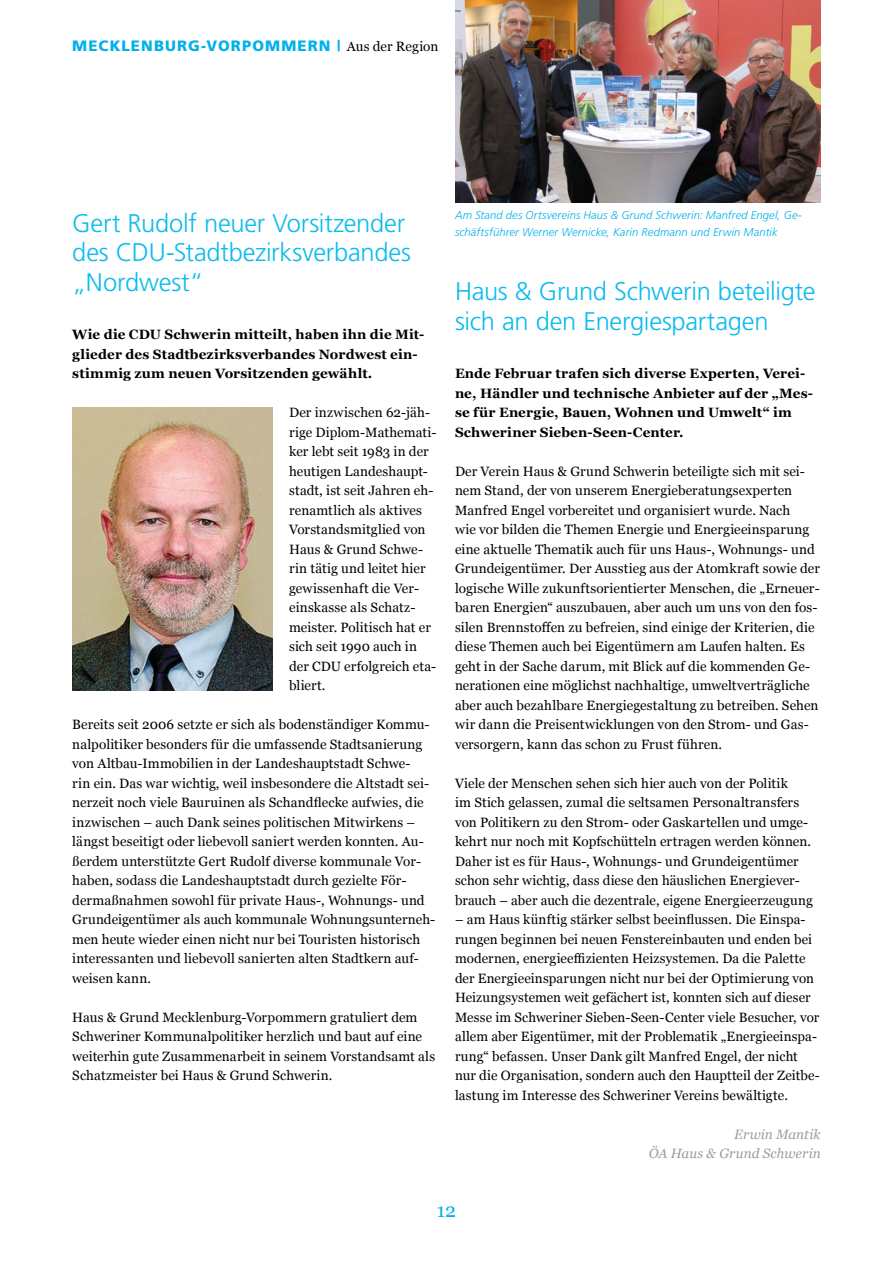
<style>
.page{position:relative;width:893px;height:1263px;background:#fff}
.page>*{position:absolute;margin:0;border:0;box-sizing:border-box;transform-origin:0 0}
.t1{font:300 25.5px/29.2px "Frutiger";letter-spacing:-.01em;color:#0bbbef}
.t2{font:19.5px "Georgia";color:#00b1eb}
.t3{font:900 15px "Frutiger";letter-spacing:.075em;color:#00b1eb}
.t4{font:13.5px/19.5px "Georgia";letter-spacing:.005em;color:#000}
.t5{font:700 13.5px/19.5px "Georgia";letter-spacing:.005em;color:#000}
.t6{font:italic 13.5px/19.5px "Georgia";letter-spacing:.005em;color:#9d9d9c;text-align:right}
.t7{font:italic 300 11.25px/16.5px "Frutiger";letter-spacing:.01em;color:#00b1eb}
.s1{font-family:"Georgia";font-weight:400;font-size:13.5px;color:#000}
</style>
<div class="page">
<img style="left:455px;top:0;width:366px;height:203px">
<img style="left:72px;top:407px;width:200px;height:284px">
<p class="t3" style="left:72px;top:37px;width:368px">MECKLENBURG-VORPOMMERN | <span class="s1">Aus der Region</span></p>
<h1 class="t1" style="left:72px;top:209px;width:340px">Gert Rudolf neuer Vorsitzender des CDU-Stadtbezirksverbandes „Nordwest“</h1>
<p class="t5" style="left:72px;top:324px;width:353px">Wie die CDU Schwerin mitteilt, haben ihn die Mit&shy;glieder des Stadtbezirksverbandes Nordwest ein&shy;stimmig zum neuen Vorsitzenden gewählt.</p>
<p class="t4" style="left:289px;top:402px;width:149px">Der inzwischen 62-jäh&shy;rige Diplom-Mathemati&shy;ker lebt seit 1983 in der heutigen Landeshaupt&shy;stadt, ist seit Jahren eh&shy;renamtlich als aktives<br>Vorstandsmitglied von<br>Haus &amp; Grund Schwe&shy;rin tätig und leitet hier gewissenhaft die Ver&shy;einskasse als Schatz&shy;meister. Politisch hat er sich seit 1990 auch in der CDU erfolgreich eta&shy;bliert.</p>
<p class="t4" style="left:72px;top:714px;width:365px">Bereits seit 2006 setzte er sich als bodenständiger Kommu&shy;nalpolitiker besonders für die umfassende Stadtsanierung von Altbau-Immobilien in der Landeshauptstadt Schwe-<br>rin ein. Das war wichtig, weil insbesondere die Altstadt sei&shy;nerzeit noch viele Bauruinen als Schandflecke aufwies, die inzwischen – auch Dank seines politischen Mitwirkens – längst beseitigt oder liebevoll saniert werden konnten. Au&shy;ßerdem unterstützte Gert Rudolf diverse kommunale Vor&shy;haben, sodass die Landeshauptstadt durch gezielte För&shy;dermaßnahmen sowohl für private Haus-, Wohnungs- und Grundeigentümer als auch kommunale Wohnungsunterneh&shy;men heute wieder einen nicht nur bei Touristen historisch interessanten und liebevoll sanierten alten Stadtkern auf&shy;weisen kann.</p>
<p class="t4" style="left:72px;top:1007px;width:364px">Haus &amp; Grund Mecklenburg-Vorpommern gratuliert dem Schweriner Kommunalpolitiker herzlich und baut auf eine weiterhin gute Zusammenarbeit in seinem Vorstandsamt als Schatzmeister bei Haus &amp; Grund Schwerin.</p>
<p class="t7" style="left:455px;top:207px;width:348px">Am Stand des Ortsvereins Haus &amp; Grund Schwerin: Manfred Engel, Ge&shy;schäftsführer Werner Wernicke, Karin Redmann und Erwin Mantik</p>
<h1 class="t1" style="left:455px;top:277px;width:362px">Haus &amp; Grund Schwerin beteiligte sich an den Energiespartagen</h1>
<p class="t5" style="left:455px;top:363px;width:360px">Ende Februar trafen sich diverse Experten, Verei&shy;ne, Händler und technische Anbieter auf der „Mes&shy;se für Energie, Bauen, Wohnen und Umwelt“ im Schweriner Sieben-Seen-Center.</p>
<p class="t4" style="left:455px;top:461px;width:366px">Der Verein Haus &amp; Grund Schwerin beteiligte sich mit sei&shy;nem Stand, der von unserem Energieberatungsexperten Manfred Engel vorbereitet und organisiert wurde. Nach<br>wie vor bilden die Themen Energie und Energieeinsparung eine aktuelle Thematik auch für uns Haus-, Wohnungs- und Grundeigentümer. Der Ausstieg aus der Atomkraft sowie der logische Wille zukunftsorientierter Menschen, die „Erneuer&shy;baren Energien“ auszubauen, aber auch um uns von den fos&shy;silen Brennstoffen zu befreien, sind einige der Kriterien, die diese Themen auch bei Eigentümern am Laufen halten. Es geht in der Sache darum, mit Blick auf die kommenden Ge&shy;nerationen eine möglichst nachhaltige, umweltverträgliche aber auch bezahlbare Energiegestaltung zu betreiben. Sehen wir dann die Preisentwicklungen von den Strom- und Gas&shy;versorgern, kann das schon zu Frust führen.</p>
<p class="t4" style="left:455px;top:773px;width:359px">Viele der Menschen sehen sich hier auch von der Politik<br>im Stich gelassen, zumal die seltsamen Personaltransfers von Politikern zu den Strom- oder Gaskartellen und umge&shy;kehrt nur noch mit Kopfschütteln ertragen werden können.<br>Daher ist es für Haus-, Wohnungs- und Grundeigentümer schon sehr wichtig, dass diese den häuslichen Energiever&shy;brauch – aber auch die dezentrale, eigene Energieerzeugung</p>
<p class="t4" style="left:455px;top:909px;width:366px">– am Haus künftig stärker selbst beeinflussen. Die Einspa&shy;rungen beginnen bei neuen Fenstereinbauten und enden bei modernen, energieeffizienten Heizsystemen. Da die Palette der Energieeinsparungen nicht nur bei der Optimierung von Heizungsystemen weit gefächert ist, konnten sich auf dieser Messe im Schweriner Sieben-Seen-Center viele Besucher, vor allem aber Eigentümer, mit der Problematik „Energieeinspa&shy;rung“ befassen. Unser Dank gilt Manfred Engel, der nicht nur die Organisation, sondern auch den Hauptteil der Zeitbe&shy;lastung im Interesse des Schweriner Vereins bewältigte.</p>
<p class="t6" style="left:649px;top:1124px;width:173px">Erwin Mantik<br>ÖA Haus &amp; Grund Schwerin</p>
<h2 class="t2" style="left:437px;top:1196px;width:21px">12</h2>
</div>
